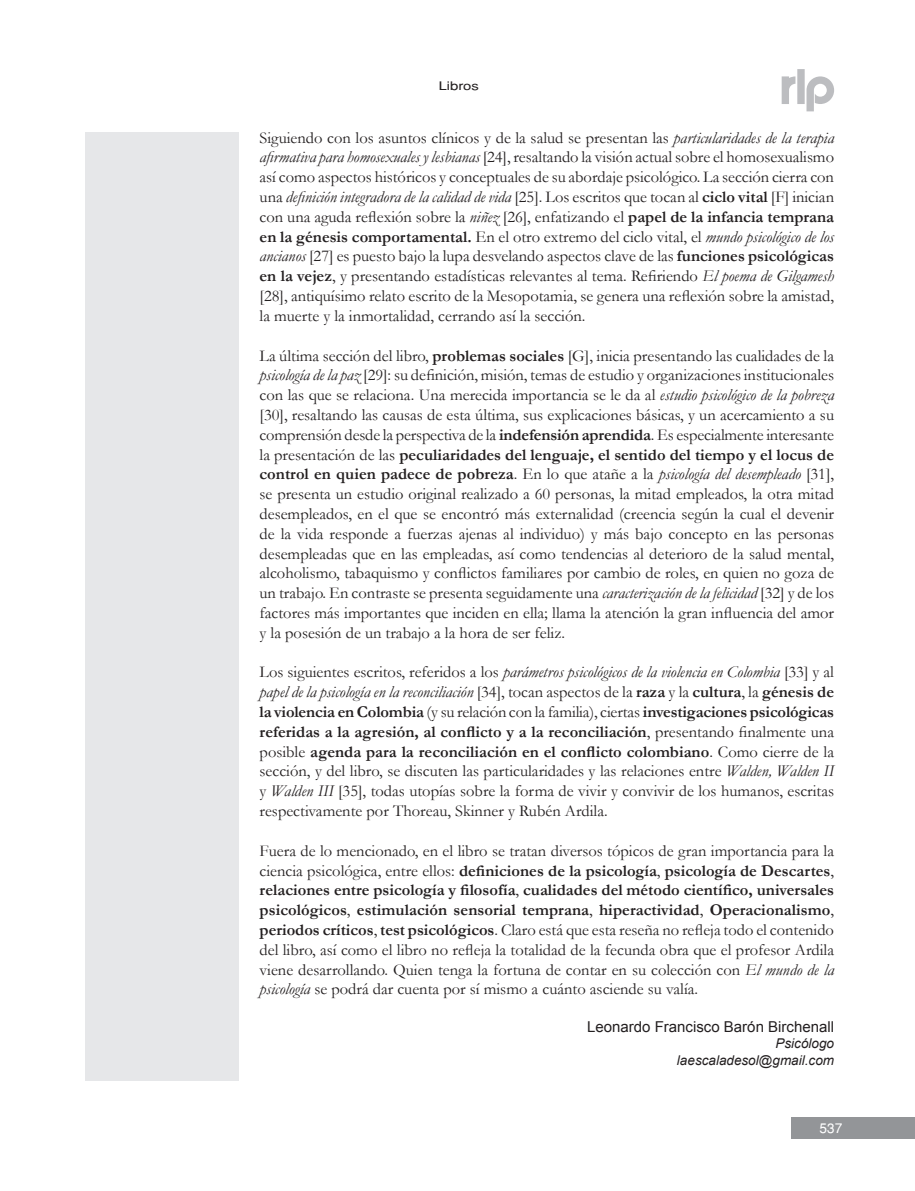
<style>
.page{position:relative;width:915px;height:1191px;background:#fff}
.page>*{position:absolute;margin:0;border:0;box-sizing:border-box;transform-origin:0 0}
.t1{font:16.5px/19.8px "Garamond";color:#231f20;text-align:justify}
.t2{font:15px "Arial";color:#231f20}
.t3{font:italic 13.5px/16.2px "Arial";color:#231f20;text-align:right}
.t4{font:13.5px "Helvetica";color:#fff}
.t5{font:11.7px "Helvetica";color:#231f20;scale:1.25 1}
.s1{font-style:italic}
.s2{font-weight:700}
</style>
<div class="page">
<div style="left:790px;top:1117px;width:124px;height:21px;background:#939598"></div>
<svg style="left:781px;top:69px;width:52px;height:42px"></svg>
<div style="left:85px;top:132px;width:153px;height:948px;background:#e6e7e9"></div>
<p class="t5" style="left:438px;top:78px;width:34px">Libros</p>
<p class="t1" style="left:259px;top:127px;width:576px">Siguiendo con los asuntos clínicos y de la salud se presentan las <span class="s1">particularidades de la terapia afirmativa para homosexuales y lesbianas</span> [24], resaltando la visión actual sobre el homosexualismo así como aspectos históricos y conceptuales de su abordaje psicológico. La sección cierra con una <span class="s1">definición integradora de la calidad de vida</span> [25]. Los escritos que tocan al <span class="s2">ciclo vital</span> [F] inician con una aguda reflexión sobre la <span class="s1">niñez</span> [26], enfatizando el <span class="s2">papel de la infancia temprana en la génesis comportamental.</span> En el otro extremo del ciclo vital, el <span class="s1">mundo psicológico de los ancianos</span> [27] es puesto bajo la lupa desvelando aspectos clave de las <span class="s2">funciones psicológicas en la vejez</span>, y presentando estadísticas relevantes al tema. Refiriendo <span class="s1">El poema de Gilgamesh </span>[28], antiquísimo relato escrito de la Mesopotamia, se genera una reflexión sobre la amistad, la muerte y la inmortalidad, cerrando así la sección.</p>
<p class="t1" style="left:259px;top:345px;width:576px">La última sección del libro, <span class="s2">problemas sociales</span> [G], inicia presentando las cualidades de la <span class="s1">psicología de la paz</span> [29]: su definición, misión, temas de estudio y organizaciones institucionales con las que se relaciona. Una merecida importancia se le da al <span class="s1">estudio psicológico de la pobreza </span>[30], resaltando las causas de esta última, sus explicaciones básicas, y un acercamiento a su comprensión desde la perspectiva de la <span class="s2">indefensión aprendida</span>. Es especialmente interesante la presentación de las <span class="s2">peculiaridades del lenguaje, el sentido del tiempo y el locus de control en quien padece de pobreza</span>. En lo que atañe a la <span class="s1">psicología del desempleado</span> [31], se presenta un estudio original realizado a 60 personas, la mitad empleados, la otra mitad desempleados, en el que se encontró más externalidad (creencia según la cual el devenir de la vida responde a fuerzas ajenas al individuo) y más bajo concepto en las personas desempleadas que en las empleadas, así como tendencias al deterioro de la salud mental, alcoholismo, tabaquismo y conflictos familiares por cambio de roles, en quien no goza de un trabajo. En contraste se presenta seguidamente una <span class="s1">caracterización de la felicidad</span> [32] y de los factores más importantes que inciden en ella; llama la atención la gran influencia del amor y la posesión de un trabajo a la hora de ser feliz.</p>
<p class="t1" style="left:259px;top:662px;width:576px">Los siguientes escritos, referidos a los <span class="s1">parámetros psicológicos de la violencia en Colombia</span> [33] y al <span class="s1">papel de la psicología en la reconciliación</span> [34], tocan aspectos de la <span class="s2">raza</span> y la <span class="s2">cultura</span>, la <span class="s2">génesis de la violencia en Colombia</span> (y su relación con la familia), ciertas <span class="s2">investigaciones psicológicas referidas a la agresión, al conflicto y a la reconciliación</span>, presentando finalmente una posible <span class="s2">agenda para la reconciliación en el conflicto colombiano</span>. Como cierre de la sección, y del libro, se discuten las particularidades y las relaciones entre <span class="s1">Walden, Walden II </span>y <span class="s1">Walden III</span> [35], todas utopías sobre la forma de vivir y convivir de los humanos, escritas respectivamente por Thoreau, Skinner y Rubén Ardila.</p>
<p class="t1" style="left:259px;top:840px;width:576px">Fuera de lo mencionado, en el libro se tratan diversos tópicos de gran importancia para la ciencia psicológica, entre ellos: <span class="s2">definiciones de la psicología</span>, <span class="s2">psicología de Descartes</span>, <span class="s2">relaciones entre psicología y filosofía</span>, <span class="s2">cualidades del método científico, universales psicológicos</span>, <span class="s2">estimulación sensorial temprana</span>, <span class="s2">hiperactividad</span>, <span class="s2">Operacionalismo</span>, <span class="s2">periodos críticos</span>, <span class="s2">test psicológicos</span>. Claro está que esta reseña no refleja todo el contenido del libro, así como el libro no refleja la totalidad de la fecunda obra que el profesor Ardila viene desarrollando. Quien tenga la fortuna de contar en su colección con <span class="s1">El mundo de la psicología</span> se podrá dar cuenta por sí mismo a cuánto asciende su valía.</p>
<p class="t2" style="left:587px;top:1017px;width:248px">Leonardo Francisco Barón Birchenall</p>
<p class="t3" style="left:676px;top:1035px;width:159px">Psicólogo laescaladesol@gmail.com</p>
<p class="t4" style="left:819px;top:1120px;width:24px">537</p>
</div>
